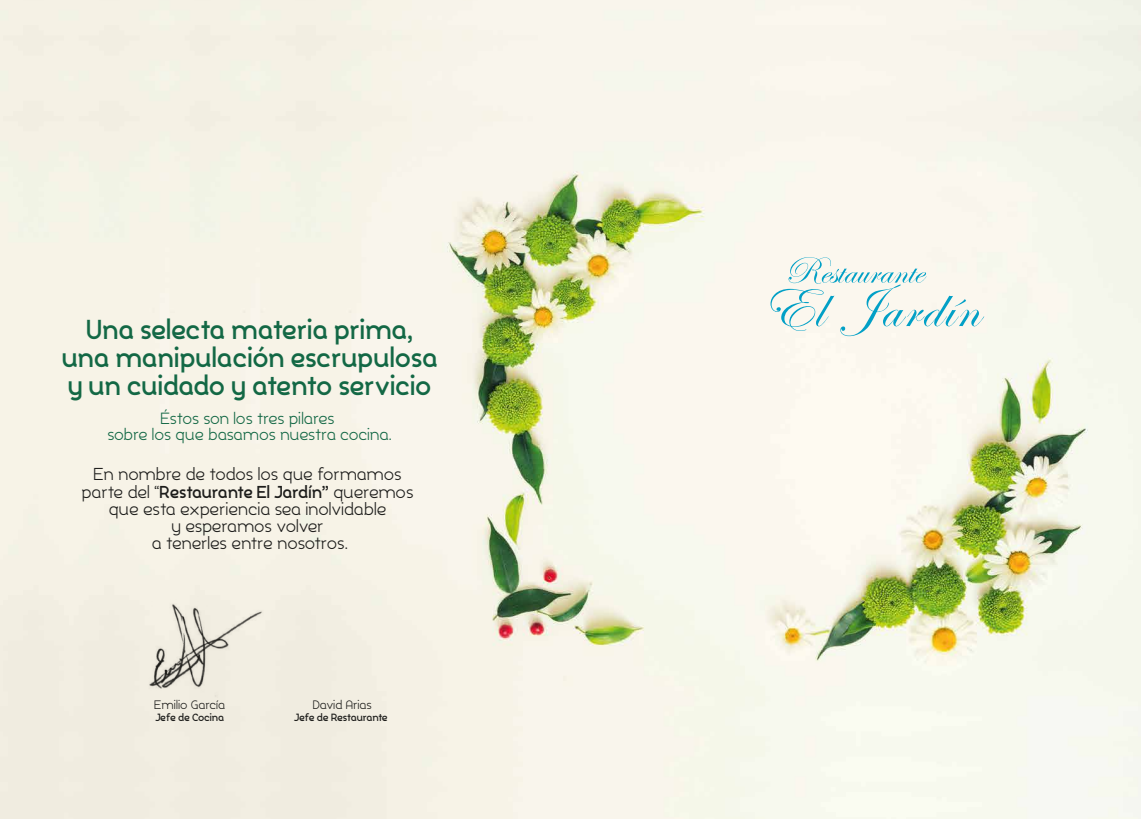
<style>
.page{position:relative;width:1141px;height:819px;background:#fff}
.page>*{position:absolute;margin:0;border:0;box-sizing:border-box;transform-origin:0 0}
.t1{font:700 27.39px/28.3px "Silo";color:#136845;text-align:center}
.t2{font:17.24px/17.2px "Silo";color:#1d1d1b;text-align:center}
.t3{font:16.19px/16.2px "Silo";color:#136845;text-align:center}
.t4{font:12.25px "Silo";color:#1d1d1b}
.t5{font:700 10.5px "Silo";letter-spacing:-.02em;color:#1d1d1b}
.s1{font-weight:700}
</style>
<div class="page">
<img style="left:0;top:0;width:1141px;height:819px">
<svg style="left:770px;top:257px;width:214px;height:79px;background:#e2eee9"></svg>
<img style="left:139px;top:586px;width:136px;height:111px">
<h1 class="t1" style="left:62px;top:315px;width:377px">Una selecta materia prima, una manipulación escrupulosa y un cuidado y atento servicio</h1>
<p class="t3" style="left:107px;top:410px;width:286px">Éstos son los tres pilares<br>sobre los que basamos nuestra cocina.</p>
<p class="t2" style="left:81px;top:465px;width:334px">En nombre de todos los que formamos parte del “<span class="s1">Restaurante El Jardín”</span> queremos que esta experiencia sea inolvidable<br>y esperamos volver<br>a tenerles entre nosotros.</p>
<p class="t4" style="left:154px;top:697px;width:72px">Emilio García</p>
<p class="t5" style="left:155px;top:710px;width:71px">Jefe de Cocina</p>
<p class="t4" style="left:313px;top:697px;width:61px">David Arias</p>
<p class="t5" style="left:294px;top:710px;width:96px">Jefe de Restaurante</p>
</div>
